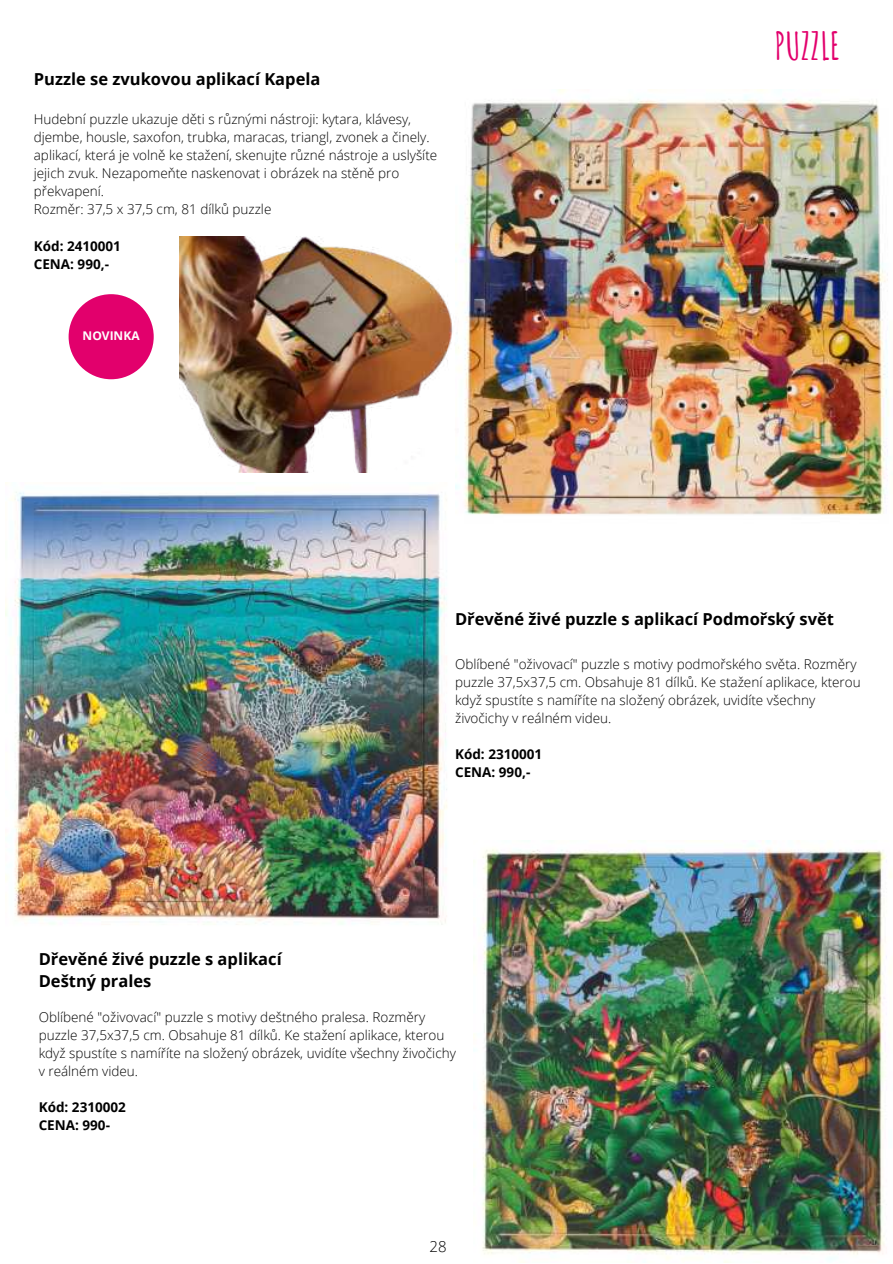
<style>
.page{position:relative;width:893px;height:1264px;background:#fff}
.page>*{position:absolute;margin:0;border:0;box-sizing:border-box;transform-origin:0 0}
.t1{font:700 37.8px "Amatic SC";color:#e2006c}
.t2{font:700 16.5px/22.5px "Open Sans";color:#000}
.t3{font:300 15px "Open Sans";color:#000}
.t4{font:300 13.5px/18px "Open Sans";color:#000}
.t5{font:700 13.5px/18px "Open Sans";color:#000}
.t6{font:700 12px "Open Sans";color:#fff}
</style>
<div class="page">
<img style="left:5px;top:492px;width:442px;height:433px">
<img style="left:473px;top:840px;width:419px;height:422px">
<img style="left:455px;top:89px;width:434px;height:426px">
<img style="left:179px;top:236px;width:355px;height:237px">
<div style="left:69px;top:294px;width:85px;height:85px;background:#e2006c;border-radius:50%"></div>
<p class="t2" style="left:34px;top:68px;width:288px">Puzzle se zvukovou aplikací Kapela</p>
<p class="t4" style="left:34px;top:110px;width:405px">Hudební puzzle ukazuje děti s různými nástroji: kytara, klávesy, djembe, housle, saxofon, trubka, maracas, triangl, zvonek a činely. aplikací, která je volně ke stažení, skenujte různé nástroje a uslyšíte jejich zvuk. Nezapomeňte naskenovat i obrázek na stěně pro překvapení.<br>Rozměr: 37,5 x 37,5 cm, 81 dílků puzzle</p>
<p class="t5" style="left:34px;top:236px;width:89px">Kód: 2410001<br>CENA: 990,-</p>
<p class="t6" style="left:83px;top:327px;width:59px">NOVINKA</p>
<h1 class="t1" style="left:774px;top:17px;width:67px">PUZZLE</h1>
<p class="t2" style="left:39px;top:947px;width:244px">Dřevěné živé puzzle s aplikací<br>Deštný prales</p>
<p class="t2" style="left:455px;top:607px;width:380px">Dřevěné živé puzzle s aplikací Podmořský svět</p>
<p class="t4" style="left:455px;top:654px;width:407px">Oblíbené "oživovací" puzzle s motivy podmořského světa. Rozměry puzzle 37,5x37,5 cm. Obsahuje 81 dílků. Ke stažení aplikace, kterou když spustíte s namíříte na složený obrázek, uvidíte všechny živočichy v reálném videu.</p>
<p class="t5" style="left:455px;top:744px;width:89px">Kód: 2310001<br>CENA: 990,-</p>
<p class="t4" style="left:39px;top:1007px;width:418px">Oblíbené "oživovací" puzzle s motivy deštného pralesa. Rozměry puzzle 37,5x37,5 cm. Obsahuje 81 dílků. Ke stažení aplikace, kterou když spustíte s namíříte na složený obrázek, uvidíte všechny živočichy v reálném videu.</p>
<p class="t5" style="left:39px;top:1097px;width:89px">Kód: 2310002<br>CENA: 990-</p>
<p class="t3" style="left:429px;top:1236px;width:19px">28</p>
</div>
